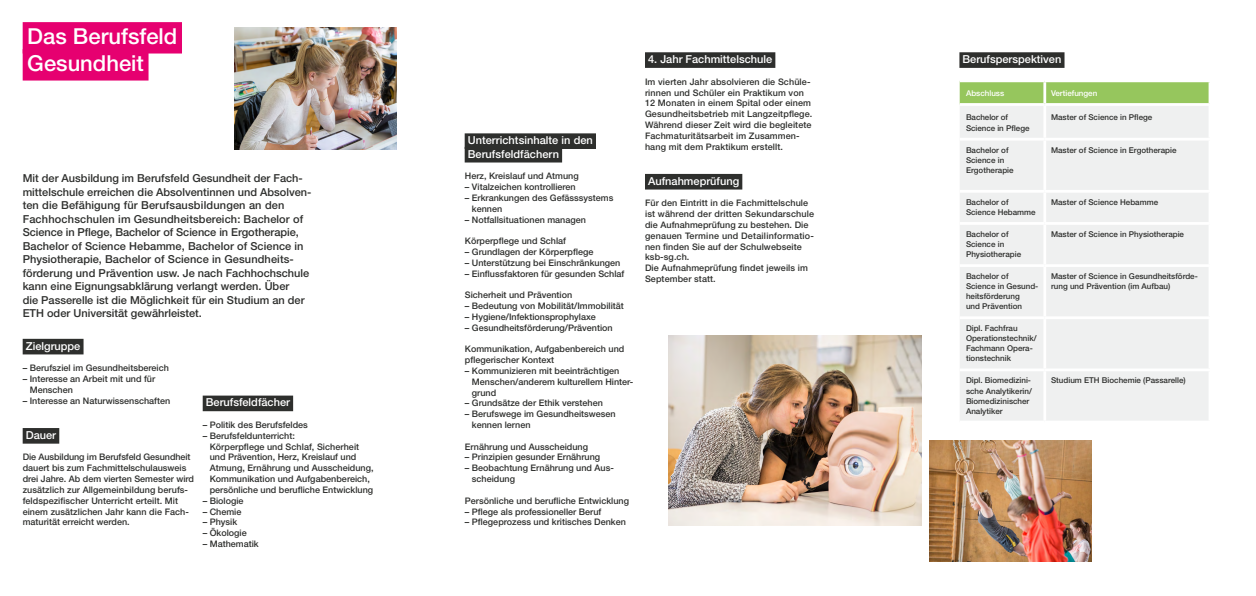
<style>
.page{position:relative;width:1256px;height:596px;background:#fff}
.page>*{position:absolute;margin:0;border:0;box-sizing:border-box;transform-origin:0 0}
.t1{font:500 22px/27px "Helvetica Neue LT Std";color:#fff}
.t2{font:500 11px/13.5px "Helvetica Neue LT Std";color:#2e2f2d}
.t3{font:500 11px/13.5px "Helvetica Neue LT Std";color:#fff}
.t4{font:500 9px/10.8px "Helvetica Neue LT Std";color:#2e2f2d}
.t5{font:500 8px/10px "Helvetica Neue LT Std";color:#2e2f2d}
.t6{font:500 8px "Helvetica Neue LT Std";color:#fff}
</style>
<div class="page">
<div style="left:645px;top:52px;width:130px;height:16px;background:#2e2f2d"></div>
<div style="left:645px;top:174px;width:97px;height:15px;background:#2e2f2d"></div>
<div style="left:959px;top:52px;width:105px;height:16px;background:#2e2f2d"></div>
<div style="left:960px;top:82px;width:248px;height:21px;background:#96c65d"></div>
<div style="left:960px;top:106px;width:248px;height:314px;background:#eff0f0"></div>
<hr style="left:1043px;top:82px;width:3px;height:21px;background:#fff">
<hr style="left:1043px;top:106px;width:3px;height:32px;background:#fff">
<hr style="left:960px;top:138px;width:85px;height:2px;background:#fff">
<hr style="left:1045px;top:138px;width:166px;height:2px;background:#fff">
<hr style="left:1043px;top:140px;width:3px;height:50px;background:#fff">
<hr style="left:960px;top:190px;width:85px;height:2px;background:#fff">
<hr style="left:1045px;top:190px;width:166px;height:2px;background:#fff">
<hr style="left:1043px;top:192px;width:3px;height:30px;background:#fff">
<hr style="left:960px;top:222px;width:85px;height:3px;background:#fff">
<hr style="left:1045px;top:222px;width:166px;height:3px;background:#fff">
<hr style="left:1043px;top:225px;width:3px;height:39px;background:#fff">
<hr style="left:960px;top:264px;width:85px;height:3px;background:#fff">
<hr style="left:1045px;top:264px;width:166px;height:3px;background:#fff">
<hr style="left:1043px;top:267px;width:3px;height:49px;background:#fff">
<hr style="left:960px;top:316px;width:85px;height:3px;background:#fff">
<hr style="left:1045px;top:316px;width:166px;height:3px;background:#fff">
<hr style="left:1043px;top:319px;width:3px;height:49px;background:#fff">
<hr style="left:960px;top:368px;width:85px;height:3px;background:#fff">
<hr style="left:1045px;top:368px;width:166px;height:3px;background:#fff">
<hr style="left:1043px;top:371px;width:3px;height:49px;background:#fff">
<img style="left:668px;top:335px;width:253px;height:190px">
<div style="left:23px;top:22px;width:159px;height:31px;background:#e60070"></div>
<div style="left:23px;top:49px;width:126px;height:31px;background:#e60070"></div>
<div style="left:23px;top:338px;width:61px;height:16px;background:#2e2f2d"></div>
<div style="left:23px;top:428px;width:36px;height:15px;background:#2e2f2d"></div>
<div style="left:203px;top:395px;width:90px;height:16px;background:#2e2f2d"></div>
<div style="left:465px;top:133px;width:131px;height:16px;background:#2e2f2d"></div>
<div style="left:465px;top:147px;width:97px;height:15px;background:#2e2f2d"></div>
<img style="left:234px;top:28px;width:163px;height:121px">
<img style="left:929px;top:440px;width:162px;height:121px">
<h1 class="t1" style="left:27px;top:23px;width:151px">Das Berufsfeld<br>Gesundheit</h1>
<p class="t2" style="left:23px;top:171px;width:289px">Mit der Ausbildung im Berufsfeld Gesundheit der Fach&shy;mittelschule erreichen die Absolventinnen und Absolven&shy;ten die Befähigung für Berufsausbildungen an den Fachhochschulen im Gesundheitsbereich: Bachelor of Science in Pflege, Bachelor of Science in Ergotherapie, Bachelor of Science Hebamme, Bachelor of Science in Physiotherapie, Bachelor of Science in Gesundheits&shy;förderung und Prävention usw. Je nach Fachhochschule kann eine Eignungsabklärung verlangt werden. Über<br>die Passerelle ist die Möglichkeit für ein Studium an der ETH oder Universität gewährleistet.</p>
<p class="t3" style="left:26px;top:338px;width:56px">Zielgruppe</p>
<p class="t4" style="left:23px;top:362px;width:148px">– Berufsziel im Gesundheitsbereich</p>
<p class="t4" style="left:30px;top:373px;width:127px;text-indent:-7px">– Interesse an Arbeit mit und für<br>Menschen</p>
<p class="t4" style="left:23px;top:395px;width:149px">– Interesse an Naturwissenschaften</p>
<p class="t3" style="left:26px;top:428px;width:32px">Dauer</p>
<p class="t4" style="left:23px;top:451px;width:173px">Die Ausbildung im Berufsfeld Gesundheit dauert bis zum Fachmittelschulausweis drei Jahre. Ab dem vierten Semester wird zusätzlich zur Allgemeinbildung berufs&shy;feldspezifischer Unterricht erteilt. Mit einem zusätzlichen Jahr kann die Fach&shy;maturität erreicht werden.</p>
<p class="t3" style="left:206px;top:395px;width:86px">Berufsfeldfächer</p>
<p class="t4" style="left:203px;top:419px;width:107px">– Politik des Berufsfeldes</p>
<p class="t4" style="left:210px;top:430px;width:165px;text-indent:-7px">– Berufsfeldunterricht:<br>Körperpflege und Schlaf, Sicherheit und Prävention, Herz, Kreislauf und Atmung, Ernährung und Ausscheidung, Kommunikation und Aufgabenbereich, persönliche und berufliche Entwicklung</p>
<p class="t4" style="left:203px;top:494px;width:42px">– Biologie</p>
<p class="t4" style="left:203px;top:505px;width:40px">– Chemie</p>
<p class="t4" style="left:203px;top:516px;width:36px">– Physik</p>
<p class="t4" style="left:203px;top:527px;width:46px">– Ökologie</p>
<p class="t4" style="left:203px;top:538px;width:58px">– Mathematik</p>
<p class="t3" style="left:468px;top:133px;width:127px">Unterrichtsinhalte in den<br>Berufsfeldfächern</p>
<p class="t4" style="left:465px;top:170px;width:115px">Herz, Kreislauf und Atmung</p>
<p class="t4" style="left:465px;top:181px;width:112px">– Vitalzeichen kontrollieren</p>
<p class="t4" style="left:472px;top:192px;width:143px;text-indent:-7px">– Erkrankungen des Gefässsystems kennen</p>
<p class="t4" style="left:465px;top:214px;width:122px">– Notfallsituationen managen</p>
<p class="t4" style="left:465px;top:235px;width:103px">Körperpflege und Schlaf</p>
<p class="t4" style="left:465px;top:246px;width:130px">– Grundlagen der Körperpflege</p>
<p class="t4" style="left:465px;top:257px;width:157px">– Unterstützung bei Einschränkungen</p>
<p class="t4" style="left:465px;top:268px;width:161px">– Einflussfaktoren für gesunden Schlaf</p>
<p class="t4" style="left:465px;top:289px;width:109px">Sicherheit und Prävention</p>
<p class="t4" style="left:465px;top:300px;width:160px">– Bedeutung von Mobilität/Immobilität</p>
<p class="t4" style="left:465px;top:311px;width:132px">– Hygiene/Infektionsprophylaxe</p>
<p class="t4" style="left:465px;top:322px;width:149px">– Gesundheitsförderung/Prävention</p>
<p class="t4" style="left:465px;top:343px;width:161px">Kommunikation, Aufgabenbereich und pflegerischer Kontext</p>
<p class="t4" style="left:472px;top:365px;width:163px;text-indent:-7px">– Kommunizieren mit beeinträchtigen<br>Menschen/anderem kulturellem Hinter&shy;grund</p>
<p class="t4" style="left:465px;top:397px;width:139px">– Grundsätze der Ethik verstehen</p>
<p class="t4" style="left:472px;top:408px;width:145px;text-indent:-7px">– Berufswege im Gesundheitswesen kennen lernen</p>
<p class="t4" style="left:465px;top:440px;width:125px">Ernährung und Ausscheidung</p>
<p class="t4" style="left:465px;top:451px;width:137px">– Prinzipien gesunder Ernährung</p>
<p class="t4" style="left:472px;top:462px;width:142px;text-indent:-7px">– Beobachtung Ernährung und Aus&shy;scheidung</p>
<p class="t4" style="left:465px;top:494px;width:166px">Persönliche und berufliche Entwicklung</p>
<p class="t4" style="left:465px;top:505px;width:138px">– Pflege als professioneller Beruf</p>
<p class="t4" style="left:465px;top:516px;width:162px">– Pflegeprozess und kritisches Denken</p>
<p class="t3" style="left:648px;top:52px;width:126px">4. Jahr Fachmittelschule</p>
<p class="t4" style="left:645px;top:76px;width:169px">Im vierten Jahr absolvieren die Schüle&shy;rinnen und Schüler ein Praktikum von 12 Monaten in einem Spital oder einem Gesundheitsbetrieb mit Langzeitpflege.<br>Während dieser Zeit wird die begleitete Fachmaturitätsarbeit im Zusammen&shy;hang mit dem Praktikum erstellt.</p>
<p class="t3" style="left:648px;top:174px;width:93px">Aufnahmeprüfung</p>
<p class="t4" style="left:645px;top:197px;width:171px">Für den Eintritt in die Fachmittelschule ist während der dritten Sekundarschule die Aufnahmeprüfung zu bestehen. Die genauen Termine und Detailinformatio&shy;nen finden Sie auf der Schulwebseite ksb-sg.ch.<br>Die Aufnahmeprüfung findet jeweils im September statt.</p>
<p class="t3" style="left:962px;top:52px;width:100px">Berufsperspektiven</p>
<p class="t6" style="left:966px;top:88px;width:40px">Abschluss</p>
<p class="t6" style="left:1051px;top:88px;width:48px">Vertiefungen</p>
<p class="t5" style="left:966px;top:111px;width:65px;line-height:10.8px">Bachelor of<br>Science in Pflege</p>
<p class="t5" style="left:1051px;top:112px;width:103px">Master of Science in Pflege</p>
<p class="t5" style="left:966px;top:145px;width:49px">Bachelor of<br>Science in<br>Ergotherapie</p>
<p class="t5" style="left:1051px;top:145px;width:127px">Master of Science in Ergotherapie</p>
<p class="t5" style="left:966px;top:197px;width:71px">Bachelor of<br>Science Hebamme</p>
<p class="t5" style="left:1051px;top:197px;width:108px">Master of Science Hebamme</p>
<p class="t5" style="left:966px;top:229px;width:57px">Bachelor of<br>Science in<br>Physiotherapie</p>
<p class="t5" style="left:1051px;top:229px;width:134px">Master of Science in Physiotherapie</p>
<p class="t5" style="left:966px;top:271px;width:74px">Bachelor of<br>Science in Gesund&shy;heitsförderung<br>und Prävention</p>
<p class="t5" style="left:1051px;top:271px;width:148px">Master of Science in Gesundheitsförde&shy;rung und Prävention (im Aufbau)</p>
<p class="t5" style="left:966px;top:323px;width:72px">Dipl. Fachfrau<br>Operationstechnik/<br>Fachmann Opera&shy;tionstechnik</p>
<p class="t5" style="left:966px;top:375px;width:67px">Dipl. Biomedizini&shy;sche Analytikerin/<br>Biomedizinischer<br>Analytiker</p>
<p class="t5" style="left:1051px;top:375px;width:136px">Studium ETH Biochemie (Passarelle)</p>
</div>
